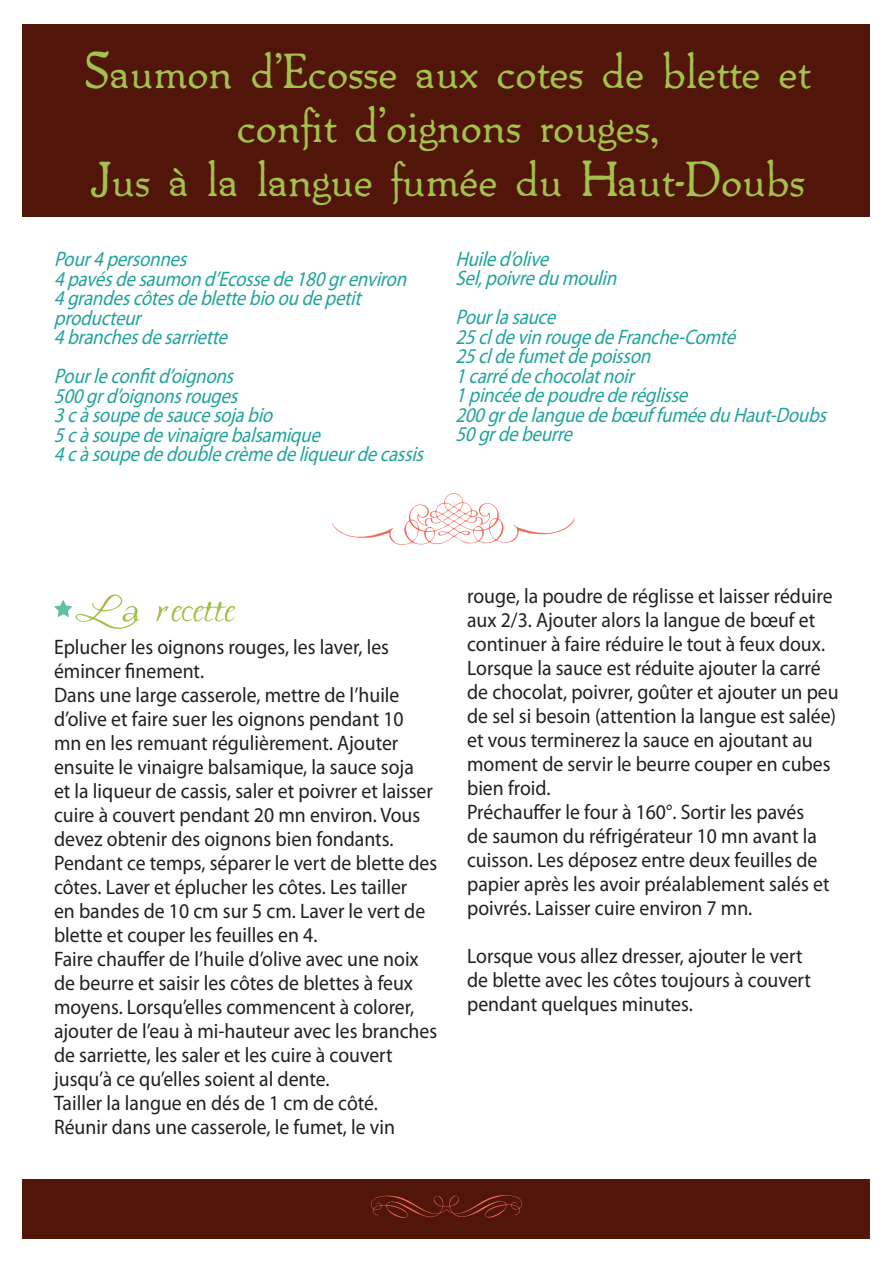
<style>
.page{position:relative;width:893px;height:1263px;background:#fff}
.page>*{position:absolute;margin:0;border:0;box-sizing:border-box;transform-origin:0 0}
.t1{font:49.5px "Pavane";color:#a2c24b;scale:1.23 1}
.t2{font:45px/54px "Packard Antique";color:#a2c24b;text-align:center}
.t3{font:21px/24px "Myriad Pro";color:#231f20;scale:.94 1}
.t4{font:italic 21px/19.5px "Myriad Pro";color:#21a39c;scale:.89 1}
.s1{font-size:52.5px}
</style>
<div class="page">
<svg style="left:54px;top:600px;width:19px;height:17px"></svg>
<div style="left:23px;top:24px;width:847px;height:193px;background:#52150a"></div>
<div style="left:23px;top:1179px;width:847px;height:60px;background:#52150a"></div>
<svg style="left:332px;top:493px;width:243px;height:52px"></svg>
<svg style="left:371px;top:1195px;width:151px;height:23px"></svg>
<h2 class="t2" style="left:84px;top:43px;width:727px">Saumon d’Ecosse aux cotes de blette et confit d’oignons rouges,<br>Jus à la langue fumée du Haut-Doubs</h2>
<p class="t4" style="left:54px;top:249px;width:404px">Pour4personnes<br>4pavésdesaumond’Ecossede180grenviron<br>4grandescôtesdeblettebiooudepetit producteur<br>4branchesdesarriette</p>
<p class="t4" style="left:54px;top:366px;width:423px">Pourleconfitd’oignons<br>500grd’oignonsrouges<br>3càsoupedesaucesojabio<br>5càsoupedevinaigrebalsamique<br>4càsoupededoublecrèmedeliqueurdecassis</p>
<p class="t4" style="left:455px;top:249px;width:189px">Huiled’olive<br>Sel,poivredumoulin</p>
<p class="t4" style="left:455px;top:307px;width:425px">Pourlasauce<br>25cldevinrougedeFranche-Comté<br>25cldefumetdepoisson<br>1carrédechocolatnoir<br>1pincéedepoudrederéglisse<br>200grdelanguedebœuffuméeduHaut-Doubs<br>50grdebeurre</p>
<h1 class="t1" style="left:75px;top:581px;width:131px"><span class="s1">L</span>a recette</h1>
<p class="t3" style="left:54px;top:635px;width:409px">Eplucher les oignons rouges, les laver, les émincer finement.<br>Dans une large casserole, mettre de l’huile d’olive et faire suer les oignons pendant 10<br>mn en les remuant régulièrement. Ajouter ensuite le vinaigre balsamique, la sauce soja<br>et la liqueur de cassis, saler et poivrer et laisser cuire à couvert pendant 20 mn environ. Vous devez obtenir des oignons bien fondants.<br>Pendant ce temps, séparer le vert de blette des côtes. Laver et éplucher les côtes. Les tailler<br>en bandes de 10 cm sur 5 cm. Laver le vert de blette et couper les feuilles en 4.<br>Faire chauffer de l’huile d’olive avec une noix de beurre et saisir les côtes de blettes à feux moyens. Lorsqu’elles commencent à colorer, ajouter de l’eau à mi-hauteur avec les branches de sarriette, les saler et les cuire à couvert jusqu’à ce qu’elles soient al dente.<br>Tailler la langue en dés de 1 cm de côté.<br>Réunir dans une casserole, le fumet, le vin</p>
<p class="t3" style="left:467px;top:584px;width:397px">rouge, la poudre de réglisse et laisser réduire aux 2/3. Ajouter alors la langue de bœuf et continuer à faire réduire le tout à feux doux.<br>Lorsque la sauce est réduite ajouter la carré de chocolat, poivrer, goûter et ajouter un peu de sel si besoin (attention la langue est salée) et vous terminerez la sauce en ajoutant au moment de servir le beurre couper en cubes bien froid.<br>Préchauffer le four à 160°. Sortir les pavés<br>de saumon du réfrigérateur 10 mn avant la cuisson. Les déposez entre deux feuilles de papier après les avoir préalablement salés et poivrés. Laisser cuire environ 7 mn.</p>
<p class="t3" style="left:467px;top:944px;width:367px">Lorsque vous allez dresser, ajouter le vert de blette avec les côtes toujours à couvert pendant quelques minutes.</p>
</div>
